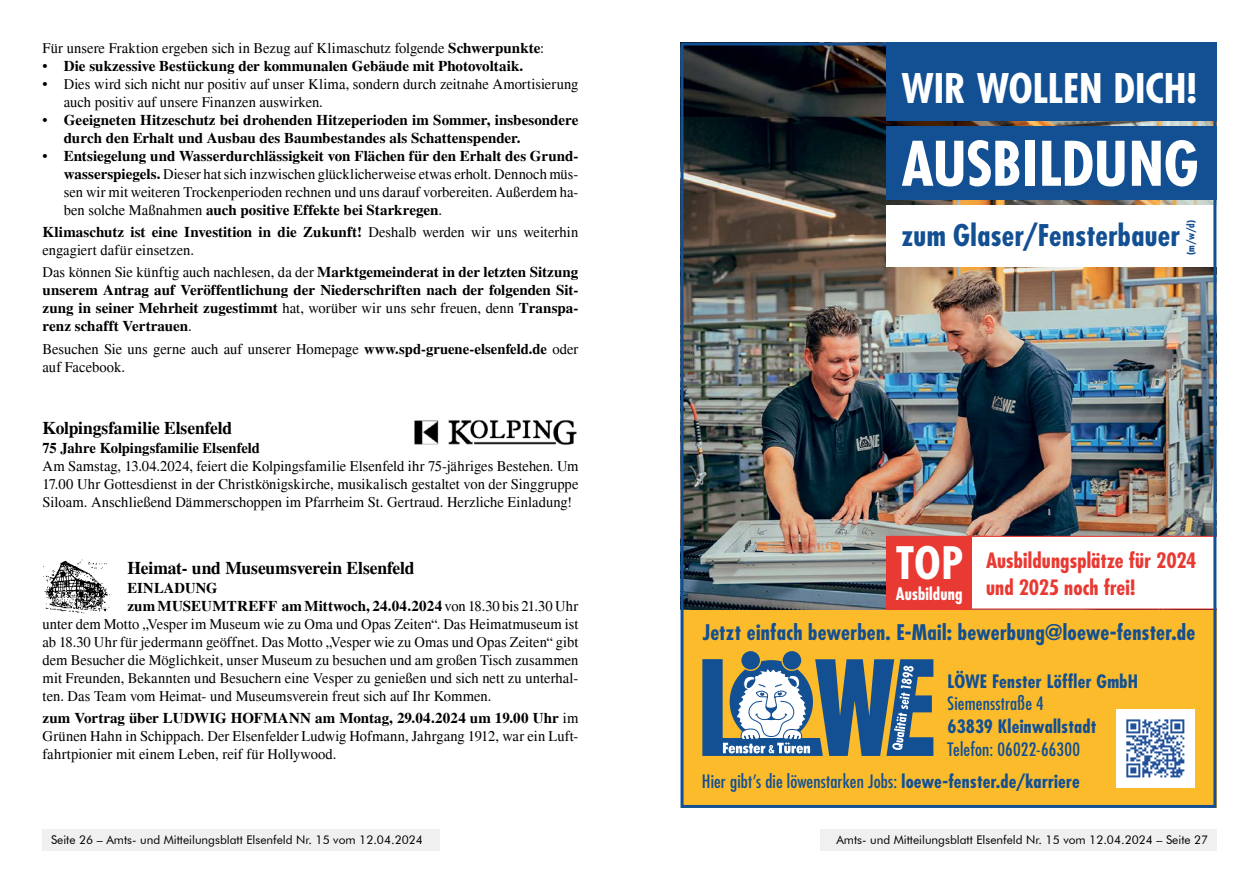
<style>
.page{position:relative;width:1259px;height:893px;background:#fff}
.page>*{position:absolute;margin:0;border:0;box-sizing:border-box;transform-origin:0 0}
.t1{font:700 condensed 59.7px "Futura Std";color:#fff}
.t2{font:700 condensed 43.5px "Futura Std";color:#fff}
.t3{font:700 condensed 39.75px "Futura Std";color:#fff}
.t4{font:700 condensed 29.1px "Futura Std";letter-spacing:.01em;color:#124f93}
.t5{font:700 condensed 21px "Futura Std";letter-spacing:.01em;color:#124f93}
.t6{font:700 condensed 20.7px/26.7px "Futura Std";color:#e83a33}
.t7{font:condensed 18px "Futura Std";letter-spacing:.01em;color:#124f93}
.t8{font:700 18px "Times";letter-spacing:-.01em;color:#000}
.t9{font:700 condensed 18px "Futura Std";letter-spacing:.005em;color:#124f93}
.t10{font:700 condensed 16.8px "Futura Std";letter-spacing:.01em;color:#fff}
.t11{font:15px/18px "Times";color:#000}
.t12{font:700 15px/18px "Times";color:#000}
.t13{font:12px "Futura BT";color:#000}
.t14{font:700 condensed 10.05px "Futura Std";color:#124f93}
.s1{font-weight:700}
.s2{font-weight:400}
</style>
<div class="page">
<div style="left:680px;top:604px;width:536px;height:204px;background:#fbbb2b"></div>
<div style="left:782px;top:651px;width:19px;height:19px;background:#124f93;border-radius:50%"></div>
<div style="left:741px;top:651px;width:19px;height:19px;background:#124f93;border-radius:50%"></div>
<svg style="left:702px;top:659px;width:231px;height:97px"></svg>
<img style="left:684px;top:47px;width:528px;height:563px">
<svg style="left:971px;top:536px;width:241px;height:74px"></svg>
<div style="left:886px;top:536px;width:85px;height:74px;background:#e83a33"></div>
<div style="left:886px;top:43px;width:330px;height:78px;background:#124f93"></div>
<div style="left:886px;top:205px;width:330px;height:62px;background:#fff"></div>
<div style="left:886px;top:126px;width:330px;height:73px;background:#124f93"></div>
<div style="left:1116px;top:709px;width:78px;height:79px;background:#fff"></div>
<svg style="left:1126px;top:719px;width:59px;height:59px"></svg>
<svg style="left:1126px;top:719px;width:58px;height:58px"></svg>
<div style="left:680px;top:43px;width:536px;height:765px;border:3px solid #124f93"></div>
<div style="left:819px;top:829px;width:397px;height:21px;background:#f0f0f0"></div>
<div style="left:43px;top:829px;width:397px;height:21px;background:#f0f0f0"></div>
<img style="left:414px;top:420px;width:163px;height:25px">
<img style="left:43px;top:559px;width:67px;height:54px">
<p class="t11" style="left:43px;top:39px;width:503px">Für unsere Fraktion ergeben sich in Bezug auf Klimaschutz folgende <span class="s1">Schwerpunkte</span>:</p>
<p class="t12" style="left:43px;top:57px;width:482px"><span class="s2">•</span> Die sukzessive Bestückung der kommunalen Gebäude mit Photovoltaik.</p>
<p class="t11" style="left:64px;top:75px;width:516px;text-indent:-21px">• Dies wird sich nicht nur positiv auf unser Klima, sondern durch zeitnahe Amortisierung auch positiv auf unsere Finanzen auswirken.</p>
<p class="t12" style="left:64px;top:111px;width:516px;text-indent:-21px"><span class="s2">•</span> Geeigneten Hitzeschutz bei drohenden Hitzeperioden im Sommer, insbesondere durch den Erhalt und Ausbau des Baumbestandes als Schattenspender.</p>
<p class="t11" style="left:64px;top:147px;width:516px;text-align:justify;text-indent:-21px">• <span class="s1">Entsiegelung und Wasserdurchlässigkeit von Flächen für den Erhalt des Grund&shy;wasserspiegels.</span> Dieser hat sich inzwischen glücklicherweise etwas erholt. Dennoch müs&shy;sen wir mit weiteren Trockenperioden rechnen und uns darauf vorbereiten. Außerdem ha&shy;ben solche Maßnahmen <span class="s1">auch positive Effekte bei Starkregen</span>.</p>
<p class="t11" style="left:43px;top:223px;width:537px"><span class="s1">Klimaschutz ist eine Investition in die Zukunft!</span> Deshalb werden wir uns weiterhin engagiert dafür einsetzen.</p>
<p class="t12" style="left:43px;top:264px;width:537px;text-align:justify"><span class="s2">Das können Sie künftig auch nachlesen, da der</span> Marktgemeinderat in der letzten Sitzung unserem Antrag auf Veröffentlichung der Niederschriften nach der folgenden Sit&shy;zung in seiner Mehrheit zugestimmt <span class="s2">hat, worüber wir uns sehr freuen, denn</span> Transpa&shy;renz schafft Vertrauen<span class="s2">.</span></p>
<p class="t11" style="left:43px;top:340px;width:537px">Besuchen Sie uns gerne auch auf unserer Homepage <span class="s1">www.spd-gruene-elsenfeld.de</span> oder auf Facebook.</p>
<p class="t8" style="left:43px;top:417px;width:191px">Kolpingsfamilie Elsenfeld</p>
<p class="t12" style="left:43px;top:439px;width:219px">75 Jahre Kolpingsfamilie Elsenfeld</p>
<p class="t11" style="left:43px;top:457px;width:537px;text-align:justify">Am Samstag, 13.04.2024, feiert die Kolpingsfamilie Elsenfeld ihr 75-jähriges Bestehen. Um 17.00 Uhr Gottesdienst in der Christkönigskirche, musikalisch gestaltet von der Singgruppe Siloam. Anschließend Dämmerschoppen im Pfarrheim St. Gertraud. Herzliche Einladung!</p>
<p class="t8" style="left:127px;top:557px;width:289px">Heimat- und Museumsverein Elsenfeld</p>
<p class="t12" style="left:127px;top:579px;width:92px">EINLADUNG</p>
<p class="t12" style="left:127px;top:597px;width:452px">zum MUSEUMTREFF am Mittwoch, 24.04.2024 <span class="s2">von 18.30 bis 21.30 Uhr</span></p>
<p class="t11" style="left:43px;top:615px;width:537px">unter dem Motto „Vesper im Museum wie zu Oma und Opas Zeiten“. Das Heimatmuseum ist</p>
<p class="t11" style="left:43px;top:633px;width:537px">ab 18.30 Uhr für jedermann geöffnet. Das Motto „Vesper wie zu Omas und Opas Zeiten“ gibt</p>
<p class="t11" style="left:43px;top:651px;width:537px">dem Besucher die Möglichkeit, unser Museum zu besuchen und am großen Tisch zusammen</p>
<p class="t11" style="left:43px;top:669px;width:537px">mit Freunden, Bekannten und Besuchern eine Vesper zu genießen und sich nett zu unterhal-</p>
<p class="t11" style="left:43px;top:687px;width:450px">ten. Das Team vom Heimat- und Museumsverein freut sich auf Ihr Kommen.</p>
<p class="t11" style="left:43px;top:709px;width:537px;text-align:justify"><span class="s1">zum Vortrag über LUDWIG HOFMANN am Montag, 29.04.2024 um 19.00 Uhr</span> im Grünen Hahn in Schippach. Der Elsenfelder Ludwig Hofmann, Jahrgang 1912, war ein Luft&shy;fahrtpionier mit einem Leben, reif für Hollywood.</p>
<h3 class="t3" style="left:901px;top:64px;width:297px">WIR WOLLEN DICH!</h3>
<h1 class="t1" style="left:901px;top:127px;width:299px">AUSBILDUNG</h1>
<h3 class="t4" style="left:901px;top:217px;width:280px">zum Glaser/Fensterbauer</h3>
<p class="t14" style="left:1184px;top:255px;width:36px;rotate:-90deg">(m/w/d)</p>
<h2 class="t2" style="left:896px;top:536px;width:69px">TOP</h2>
<p class="t10" style="left:896px;top:583px;width:68px">Ausbildung</p>
<h3 class="t6" style="left:986px;top:548px;width:212px">Ausbildungsplätze für 2024 und 2025 noch frei!</h3>
<h3 class="t5" style="left:702px;top:620px;width:494px">Jetzt einfach bewerben. E-Mail: bewerbung@loewe-fenster.de</h3>
<p class="t9" style="left:947px;top:670px;width:192px">LÖWE Fenster Löffler GmbH</p>
<p class="t7" style="left:947px;top:693px;width:98px">Siemensstraße 4</p>
<p class="t9" style="left:947px;top:715px;width:150px">63839 Kleinwallstadt</p>
<p class="t7" style="left:947px;top:738px;width:134px">Telefon: 06022-66300</p>
<p class="t7" style="left:702px;top:770px;width:379px">Hier gibt’s die löwenstarken Jobs: <span class="s1">loewe-fenster.de/karriere</span></p>
<p class="t13" style="left:51px;top:833px;width:373px">Seite 26 – Amts- und Mitteilungsblatt Elsenfeld Nr. 15 vom 12.04.2024</p>
<p class="t13" style="left:836px;top:833px;width:373px">Amts- und Mitteilungsblatt Elsenfeld Nr. 15 vom 12.04.2024 – Seite 27</p>
</div>
